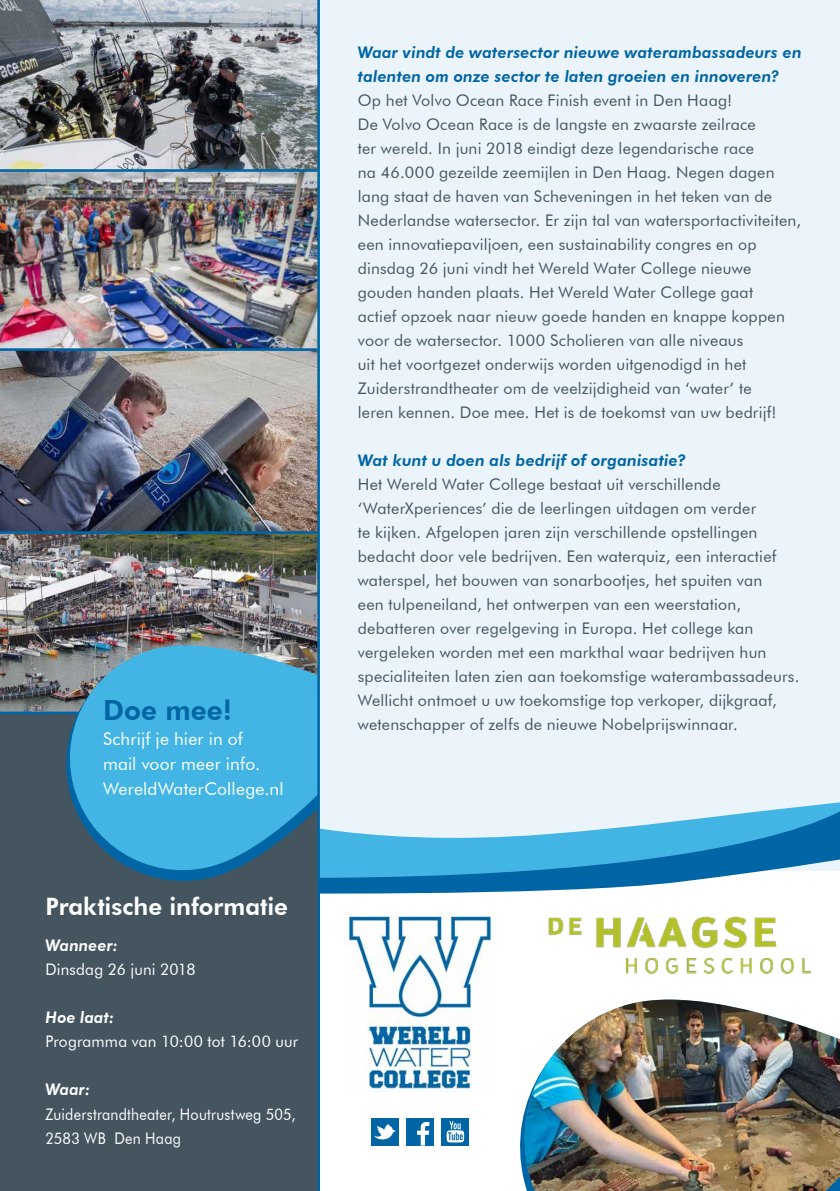
<style>
.page{position:relative;width:840px;height:1191px;background:#fff}
.page>*{position:absolute;margin:0;border:0;box-sizing:border-box;transform-origin:0 0}
.t1{font:800 27.8px "Futura BT";color:#0065a4}
.t2{font:800 24px "Futura BT";color:#fff}
.t3{font:17.4px/25px "Futura BT";letter-spacing:.01em;color:#fff}
.t4{font:16px/24px "Futura BT";letter-spacing:.015em;color:#455560}
.t5{font:italic 800 16px/24px "Futura BT";letter-spacing:.01em;color:#0065a4}
.t6{font:16px/24px "Futura BT";letter-spacing:.015em;color:#fff;scale:.9 1}
.t7{font:16px "Futura BT";letter-spacing:.015em;color:#fff}
.t8{font:italic 800 16px "Futura BT";letter-spacing:.015em;color:#fff}
</style>
<div class="page">
<img style="left:520px;top:999px;width:319px;height:192px">
<div style="left:0;top:655px;width:320px;height:536px;background:#455560"></div>
<img style="left:0;top:0;width:317px;height:711px">
<hr style="left:0;top:711px;width:317px;height:3px;background:#0065a4">
<svg style="left:59px;top:629px;width:258px;height:252px;background:#479cc1"></svg>
<div style="left:318px;top:0;width:521px;height:870px;background:#ebf4fb"></div>
<svg style="left:320px;top:883px;width:350px;height:11px;fill:#0065a4"></svg>
<svg style="left:320px;top:802px;width:519px;height:81px"></svg>
<img style="left:0;top:172px;width:317px;height:176px">
<img style="left:0;top:351px;width:317px;height:180px">
<img style="left:344px;top:912px;width:149px;height:179px">
<img style="left:548px;top:916px;width:264px;height:58px">
<div style="left:370px;top:1118px;width:28px;height:27px;background:#0065a4"></div>
<svg style="left:374px;top:1124px;width:21px;height:16px"></svg>
<div style="left:406px;top:1118px;width:27px;height:27px;background:#0065a4"></div>
<svg style="left:417px;top:1122px;width:12px;height:23px"></svg>
<div style="left:441px;top:1118px;width:28px;height:27px;background:#0065a4"></div>
<svg style="left:446px;top:1121px;width:18px;height:21px"></svg>
<hr style="left:0;top:169px;width:317px;height:3px;background:#0065a4">
<hr style="left:0;top:348px;width:317px;height:3px;background:#0065a4">
<hr style="left:0;top:531px;width:317px;height:3px;background:#0065a4">
<hr style="left:317px;top:0;width:3px;height:1191px;background:#0065a4">
<h1 class="t1" style="left:103px;top:693px;width:130px">Doe mee!</h1>
<p class="t3" style="left:103px;top:726px;width:182px">Schrijf je hier in of<br>mail voor meer info.<br>WereldWaterCollege.nl</p>
<h2 class="t2" style="left:45px;top:891px;width:244px">Praktische informatie</h2>
<p class="t8" style="left:45px;top:936px;width:74px">Wanneer:</p>
<p class="t7" style="left:45px;top:960px;width:152px">Dinsdag 26 juni 2018</p>
<p class="t8" style="left:45px;top:1008px;width:70px">Hoe laat:</p>
<p class="t7" style="left:45px;top:1032px;width:254px">Programma van 10:00 tot 16:00 uur</p>
<p class="t8" style="left:45px;top:1080px;width:46px">Waar:</p>
<p class="t6" style="left:45px;top:1101px;width:280px">Zuiderstrandtheater, Houtrustweg 505,<br>2583 WB Den Haag</p>
<p class="t5" style="left:357px;top:40px;width:445px">Waar vindt de watersector nieuwe waterambassadeurs en talenten om onze sector te laten groeien en innoveren?</p>
<p class="t4" style="left:357px;top:88px;width:444px">Op het Volvo Ocean Race Finish event in Den Haag!<br>De Volvo Ocean Race is de langste en zwaarste zeilrace<br>ter wereld. In juni 2018 eindigt deze legendarische race<br>na 46.000 gezeilde zeemijlen in Den Haag. Negen dagen lang staat de haven van Scheveningen in het teken van de Nederlandse watersector. Er zijn tal van watersportactiviteiten, een innovatiepaviljoen, een sustainability congres en op dinsdag 26 juni vindt het Wereld Water College nieuwe gouden handen plaats. Het Wereld Water College gaat<br>actief opzoek naar nieuw goede handen en knappe koppen voor de watersector. 1000 Scholieren van alle niveaus<br>uit het voortgezet onderwijs worden uitgenodigd in het Zuiderstrandtheater om de veelzijdigheid van ‘water’ te<br>leren kennen. Doe mee. Het is de toekomst van uw bedrijf!</p>
<p class="t5" style="left:357px;top:448px;width:329px">Wat kunt u doen als bedrijf of organisatie?</p>
<p class="t4" style="left:357px;top:472px;width:443px">Het Wereld Water College bestaat uit verschillende ‘WaterXperiences’ die de leerlingen uitdagen om verder<br>te kijken. Afgelopen jaren zijn verschillende opstellingen bedacht door vele bedrijven. Een waterquiz, een interactief waterspel, het bouwen van sonarbootjes, het spuiten van<br>een tulpeneiland, het ontwerpen van een weerstation, debatteren over regelgeving in Europa. Het college kan vergeleken worden met een markthal waar bedrijven hun specialiteiten laten zien aan toekomstige waterambassadeurs.<br>Wellicht ontmoet u uw toekomstige top verkoper, dijkgraaf, wetenschapper of zelfs de nieuwe Nobelprijswinnaar.</p>
</div>
